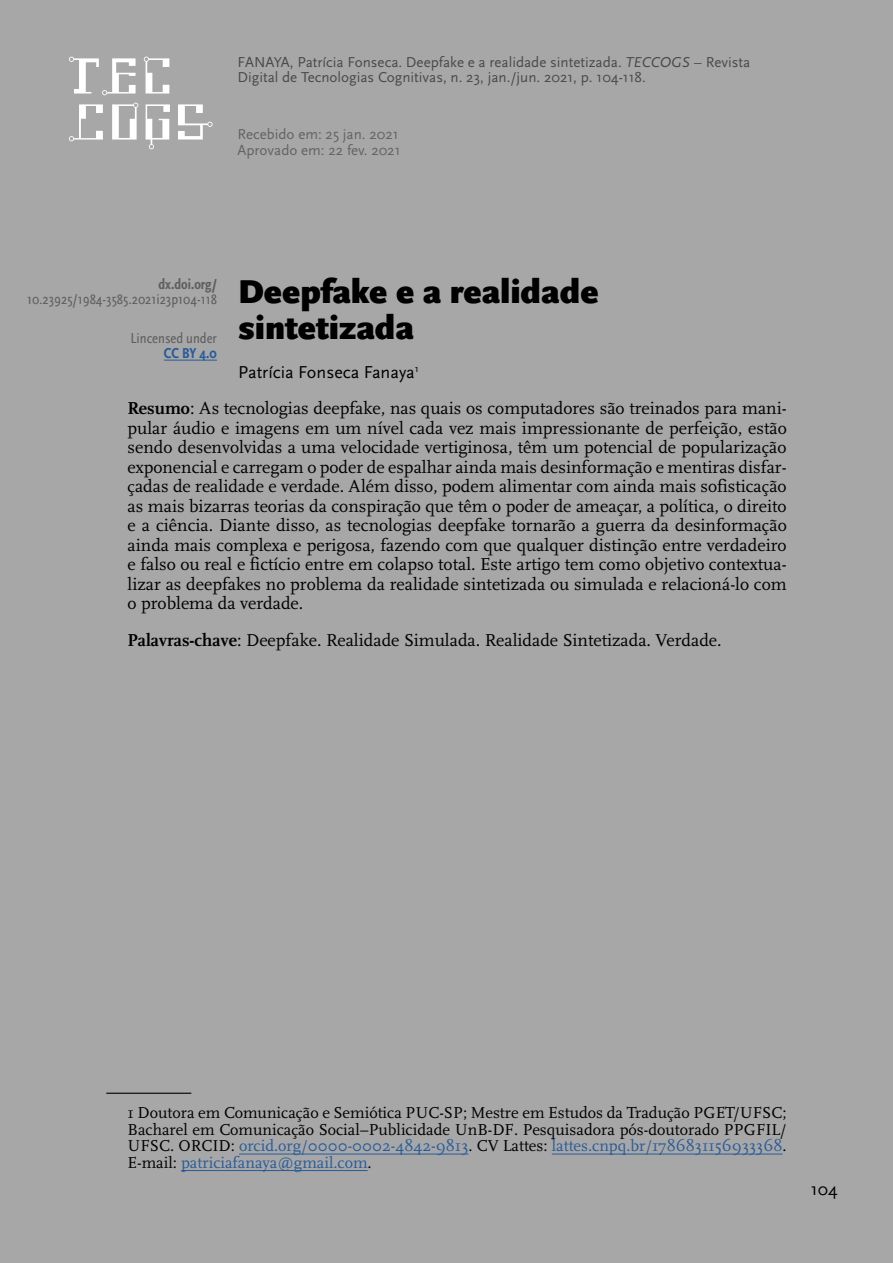
<style>
.page{position:relative;width:893px;height:1263px;background:#a7a7a7}
.page>*{position:absolute;margin:0;border:0;box-sizing:border-box;transform-origin:0 0}
.t1{font:900 34.5px/36px "Scala Sans";color:#000}
.t2{font:18px/19.5px "Scala";color:#000;text-align:justify}
.t3{font:18px "Scala Sans";color:#000}
.t4{font:16.5px/16.5px "Scala";color:#000;text-align:justify}
.t5{font:15px/15px "Scala Sans";color:#4a4a49}
.t6{font:15px "Scala Sans Cond";color:#5f5e5e}
.t7{font:15px/16.5px "Scala Sans";color:#646363}
.t8{font:700 15px "Scala Sans Cond";color:#5f5e5e}
.t9{font:700 15px "Scala Sans Cond";color:#275b9b}
.s1{font-family:"Scala Sans Caps";font-style:italic}
.s2{font-weight:700}
.s3{color:#275b9b}
</style>
<div class="page">
<svg style="left:69px;top:57px;width:67px;height:38px"></svg>
<svg style="left:144px;top:57px;width:25px;height:37px"></svg>
<svg style="left:69px;top:104px;width:34px;height:37px"></svg>
<svg style="left:112px;top:103px;width:26px;height:37px"></svg>
<svg style="left:178px;top:104px;width:35px;height:36px"></svg>
<svg style="left:146px;top:104px;width:24px;height:45px"></svg>
<hr style="left:106px;top:1093px;width:85px;height:1px;background:#000">
<hr style="left:239px;top:1154px;width:229px;height:1px;background:#275b9b">
<hr style="left:552px;top:1154px;width:230px;height:1px;background:#275b9b">
<hr style="left:181px;top:1170px;width:187px;height:1px;background:#275b9b">
<hr style="left:164px;top:360px;width:53px;height:1px;background:#275b9b">
<p class="t5" style="left:237px;top:55px;width:514px">FANAYA, Patrícia Fonseca. Deepfake e a realidade sintetizada. <span class="s1">TECCOGS</span> – Revista<br>Digital de Tecnologias Cognitivas, n. 23, jan./jun. 2021, p. 104-118.</p>
<p class="t7" style="left:237px;top:126px;width:165px">Recebido em: 25 jan. 2021<br>Aprovado em: 22 fev. 2021</p>
<h1 class="t1" style="left:238px;top:275px;width:362px">Deepfake e a realidade sintetizada</h1>
<p class="t3" style="left:238px;top:362px;width:182px">Patrícia Fonseca Fanaya<sup>1</sup></p>
<p class="t2" style="left:128px;top:399px;width:661px"><span class="s2">Resumo</span>: As tecnologias deepfake, nas quais os computadores são treinados para mani&shy;pular áudio e imagens em um nível cada vez mais impressionante de perfeição, estão sendo desenvolvidas a uma velocidade vertiginosa, têm um potencial de popularização exponencial e carregam o poder de espalhar ainda mais desinformação e mentiras disfar&shy;çadas de realidade e verdade. Além disso, podem alimentar com ainda mais sofisticação as mais bizarras teorias da conspiração que têm o poder de ameaçar, a política, o direito e a ciência. Diante disso, as tecnologias deepfake tornarão a guerra da desinformação ainda mais complexa e perigosa, fazendo com que qualquer distinção entre verdadeiro e falso ou real e fictício entre em colapso total. Este artigo tem como objetivo contextua&shy;lizar as deepfakes no problema da realidade sintetizada ou simulada e relacioná-lo com o problema da verdade.</p>
<p class="t2" style="left:128px;top:630px;width:596px"><span class="s2">Palavras-chave</span>: Deepfake. Realidade Simulada. Realidade Sintetizada. Verdade.</p>
<p class="t8" style="left:159px;top:276px;width:60px">dx.doi.org/</p>
<p class="t6" style="left:27px;top:291px;width:191px">10.23925/1984-3585.2021i23p104-118</p>
<p class="t6" style="left:130px;top:330px;width:88px">Lincensed under</p>
<p class="t9" style="left:164px;top:345px;width:55px">CC BY 4.0</p>
<p class="t4" style="left:128px;top:1105px;width:661px">1 Doutora em Comunicação e Semiótica PUC-SP; Mestre em Estudos da Tradução PGET/UFSC; Bacharel em Comunicação Social–Publicidade UnB-DF. Pesquisadora pós-doutorado PPGFIL/ UFSC. ORCID: <span class="s3">orcid.org/0000-0002-4842-9813</span>. CV Lattes: <span class="s3">lattes.cnpq.br/1786831156933368</span>.<br>E-mail: <span class="s3">patriciafanaya@gmail.com</span>.</p>
<p class="t3" style="left:811px;top:1180px;width:28px">104</p>
</div>
